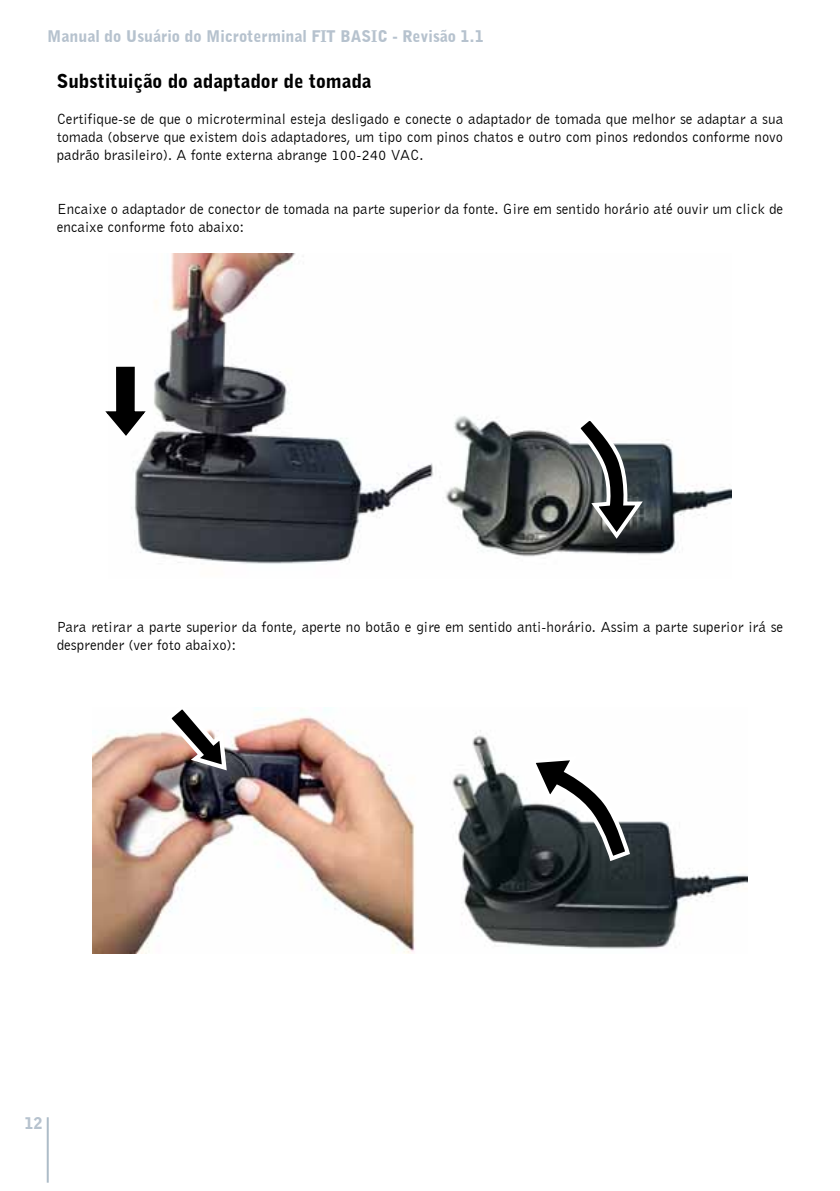
<style>
.page{position:relative;width:840px;height:1191px;background:#fff}
.page>*{position:absolute;margin:0;border:0;box-sizing:border-box;transform-origin:0 0}
.t1{font:900 19px "Bell Gothic BT";color:#000}
.t2{font:900 16px "Bell Gothic BT";color:#b6c2ce}
.t3{font:15px/18px "Bell Gothic BT";color:#000}
</style>
<div class="page">
<hr style="left:47px;top:1117px;width:2px;height:65px;background:#adbcc8">
<img style="left:131px;top:253px;width:600px;height:311px">
<img style="left:92px;top:707px;width:655px;height:247px">
<svg style="left:571px;top:418px;width:75px;height:124px"></svg>
<svg style="left:105px;top:366px;width:43px;height:71px"></svg>
<svg style="left:162px;top:707px;width:67px;height:66px"></svg>
<svg style="left:526px;top:753px;width:105px;height:110px"></svg>
<p class="t2" style="left:47px;top:26px;width:437px">Manual do Usuário do Microterminal FIT BASIC - Revisão 1.1</p>
<p class="t1" style="left:57px;top:69px;width:316px">Substituição do adaptador de tomada</p>
<p class="t3" style="left:57px;top:110px;width:727px;text-align:justify">Certifique-se de que o microterminal esteja desligado e conecte o adaptador de tomada que melhor se adaptar a sua tomada (observe que existem dois adaptadores, um tipo com pinos chatos e outro com pinos redondos conforme novo padrão brasileiro). A fonte externa abrange 100-240 VAC.</p>
<p class="t3" style="left:57px;top:200px;width:727px">Encaixe o adaptador de conector de tomada na parte superior da fonte. Gire em sentido horário até ouvir um click de encaixe conforme foto abaixo:</p>
<p class="t3" style="left:57px;top:618px;width:727px">Para retirar a parte superior da fonte, aperte no botão e gire em sentido anti-horário. Assim a parte superior irá se desprender (ver foto abaixo):</p>
<p class="t2" style="left:25px;top:1113px;width:19px">12</p>
</div>
